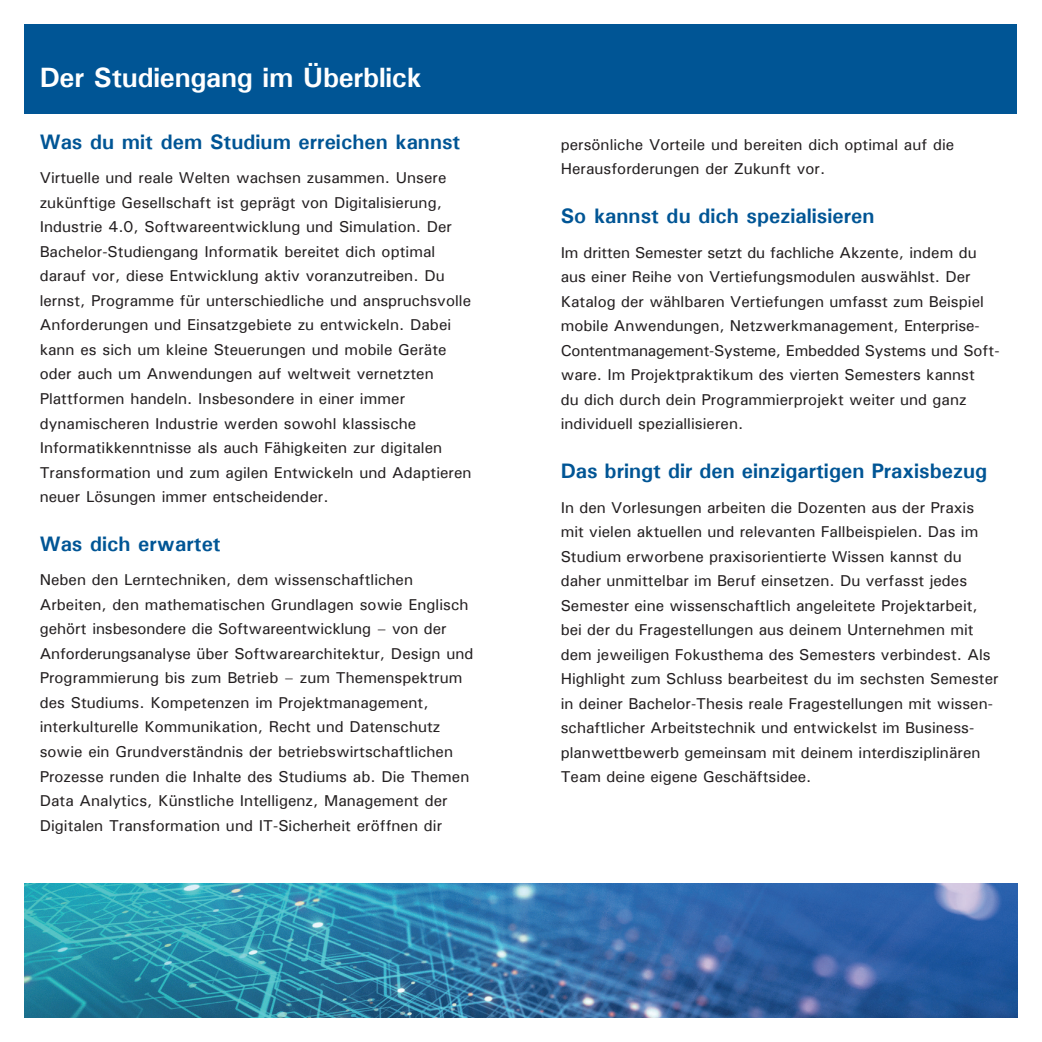
<style>
.page{position:relative;width:1042px;height:1042px;background:#fff}
.page>*{position:absolute;margin:0;border:0;box-sizing:border-box;transform-origin:0 0}
.t1{font:700 28px "Univers";letter-spacing:-.01em;color:#fff}
.t2{font:700 21px "Univers";color:#005595}
.t3{font:15.75px/24.5px "Univers";color:#231f20}
</style>
<div class="page">
<div style="left:25px;top:25px;width:992px;height:89px;background:#005595"></div>
<img style="left:25px;top:883px;width:992px;height:134px">
<h1 class="t1" style="left:40px;top:60px;width:383px">Der Studiengang im Überblick</h1>
<h2 class="t2" style="left:40px;top:129px;width:422px">Was du mit dem Studium erreichen kannst</h2>
<p class="t3" style="left:40px;top:165px;width:433px">Virtuelle und reale Welten wachsen zusammen. Unsere zukünftige Gesellschaft ist geprägt von Digitalisierung, Industrie 4.0, Softwareentwicklung und Simulation. Der Bachelor-Studiengang Informatik bereitet dich optimal darauf vor, diese Entwicklung aktiv voranzutreiben. Du lernst, Programme für unterschiedliche und anspruchsvolle Anforderungen und Einsatzgebiete zu entwickeln. Dabei kann es sich um kleine Steuerungen und mobile Geräte oder auch um Anwendungen auf weltweit vernetzten Plattformen handeln. Insbesondere in einer immer dynamischeren Industrie werden sowohl klassische Informatikkenntnisse als auch Fähigkeiten zur digitalen Transformation und zum agilen Entwickeln und Adaptieren neuer Lösungen immer entscheidender.</p>
<h2 class="t2" style="left:40px;top:531px;width:183px">Was dich erwartet</h2>
<p class="t3" style="left:40px;top:567px;width:435px">Neben den Lerntechniken, dem wissenschaftlichen Arbeiten, den mathematischen Grundlagen sowie Englisch gehört insbesondere die Softwareentwicklung – von der Anforderungsanalyse über Softwarearchitektur, Design und Programmierung bis zum Betrieb – zum Themenspektrum des Studiums. Kompetenzen im Projektmanagement, interkulturelle Kommunikation, Recht und Datenschutz sowie ein Grundverständnis der betriebswirtschaftlichen Prozesse runden die Inhalte des Studiums ab. Die Themen Data Analytics, Künstliche Intelligenz, Management der Digitalen Transformation und IT-Sicherheit eröffnen dir</p>
<p class="t3" style="left:561px;top:132px;width:395px">persönliche Vorteile und bereiten dich optimal auf die<br>Herausforderungen der Zukunft vor.</p>
<h2 class="t2" style="left:561px;top:203px;width:315px">So kannst du dich spezialisieren</h2>
<p class="t3" style="left:561px;top:240px;width:440px">Im dritten Semester setzt du fachliche Akzente, indem du aus einer Reihe von Vertiefungsmodulen auswählst. Der Katalog der wählbaren Vertiefungen umfasst zum Beispiel mobile Anwendungen, Netzwerkmanagement, Enterprise-Contentmanagement-Systeme, Embedded Systems und Soft&shy;ware. Im Projektpraktikum des vierten Semesters kannst<br>du dich durch dein Programmierprojekt weiter und ganz individuell speziallisieren.</p>
<h2 class="t2" style="left:561px;top:458px;width:428px">Das bringt dir den einzigartigen Praxisbezug</h2>
<p class="t3" style="left:561px;top:495px;width:440px">In den Vorlesungen arbeiten die Dozenten aus der Praxis mit vielen aktuellen und relevanten Fallbeispielen. Das im Studium erworbene praxisorientierte Wissen kannst du daher unmittelbar im Beruf einsetzen. Du verfasst jedes Semester eine wissenschaftlich angeleitete Projektarbeit, bei der du Fragestellungen aus deinem Unternehmen mit dem jeweiligen Fokusthema des Semesters verbindest. Als Highlight zum Schluss bearbeitest du im sechsten Semester in deiner Bachelor-Thesis reale Fragestellungen mit wissen&shy;schaftlicher Arbeitstechnik und entwickelst im Business&shy;planwettbewerb gemeinsam mit deinem interdisziplinären Team deine eigene Geschäftsidee.</p>
</div>
